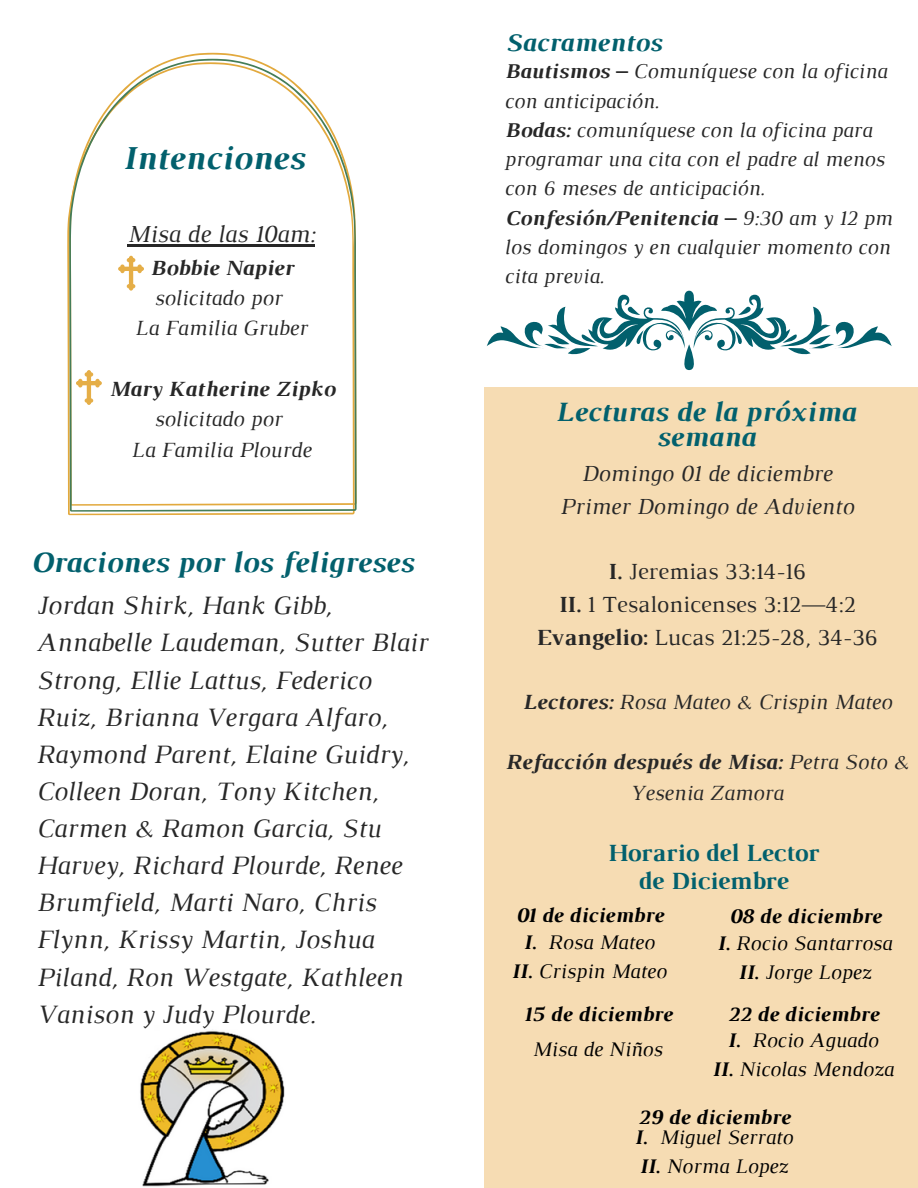
<style>
.page{position:relative;width:918px;height:1188px;background:#fff}
.page>*{position:absolute;margin:0;border:0;box-sizing:border-box;transform-origin:0 0}
.t1{font:italic 700 34.05px "Luthier";color:#02606d}
.t2{font:italic 700 30px "Luthier";color:#02606d}
.t3{font:italic 700 28.5px/24.8px "Luthier";color:#02606d;text-align:center}
.t4{font:italic 27px/37.2px "Luthier";color:#272727}
.t5{font:italic 700 26.4px "Luthier";color:#02606d}
.t6{font:700 25.2px/28.2px "Luthier";color:#02606d;text-align:center}
.t7{font:italic 24.9px "Luthier";color:#272727}
.t8{font:23.55px/32.7px "Luthier";color:#272727;text-align:center}
.t9{font:italic 23.4px/32.7px "Luthier";color:#272727;text-align:center}
.t10{font:italic 22.05px "Luthier";color:#272727}
.t11{font:italic 700 22.05px/30.3px "Luthier";color:#272727;text-align:center}
.t12{font:italic 21.45px/29.2px "Luthier";color:#272727}
.t13{font:italic 21.15px "Luthier";color:#000}
.t14{font:italic 700 21.15px "Luthier";color:#000}
.s1{font-weight:700}
.s2{font-weight:400}
</style>
<div class="page">
<img style="left:140px;top:1031px;width:145px;height:156px">
<div style="left:484px;top:387px;width:434px;height:801px;background:#f6dcb3"></div>
<svg style="left:487px;top:291px;width:405px;height:79px"></svg>
<svg style="left:69px;top:59px;width:287px;height:452px"></svg>
<hr style="left:127px;top:244px;width:188px;height:2px;background:#272727">
<svg style="left:76px;top:370px;width:26px;height:35px"></svg>
<svg style="left:118px;top:256px;width:26px;height:35px"></svg>
<p class="t1" style="left:121px;top:145px;width:183px">Intenciones</p>
<h3 class="t7" style="left:127px;top:225px;width:189px">Misa de las 10am:</h3>
<p class="t11" style="left:150px;top:254px;width:144px">Bobbie Napier</p>
<p class="t10" style="left:154px;top:290px;width:129px">solicitado por</p>
<h3 class="t10" style="left:135px;top:320px;width:174px">La Familia Gruber</h3>
<p class="t11" style="left:108px;top:375px;width:227px">Mary Katherine Zipko</p>
<p class="t10" style="left:154px;top:411px;width:129px">solicitado por</p>
<p class="t10" style="left:131px;top:442px;width:182px">La Familia Plourde</p>
<p class="t2" style="left:29px;top:552px;width:385px">Oraciones por los feligreses</p>
<p class="t4" style="left:36px;top:589px;width:393px">Jordan Shirk, Hank Gibb,<br>Annabelle Laudeman, Sutter Blair<br>Strong, Ellie Lattus, Federico<br>Ruiz, Brianna Vergara Alfaro,<br>Raymond Parent, Elaine Guidry,<br>Colleen Doran, Tony Kitchen,<br>Carmen &amp; Ramon Garcia, Stu<br>Harvey, Richard Plourde, Renee<br>Brumfield, Marti Naro, Chris<br>Flynn, Krissy Martin, Joshua<br>Piland, Ron Westgate, Kathleen<br>Vanison y Judy Plourde.</p>
<p class="t5" style="left:504px;top:33px;width:158px">Sacramentos</p>
<p class="t12" style="left:504px;top:58px;width:384px"><span class="s1">Bautismos –</span> Comuníquese con la oficina con anticipación.</p>
<p class="t12" style="left:504px;top:117px;width:382px"><span class="s1">Bodas:</span> comuníquese con la oficina para programar una cita con el padre al menos con 6 meses de anticipación.</p>
<p class="t12" style="left:504px;top:205px;width:389px;text-align:justify"><span class="s1">Confesión/Penitencia –</span> 9:30 am y 12 pm los domingos y en cualquier momento con cita previa.</p>
<h1 class="t3" style="left:555px;top:402px;width:301px">Lecturas de la próxima semana</h1>
<p class="t9" style="left:560px;top:459px;width:295px">Domingo 01 de diciembre<br>Primer Domingo de Adviento</p>
<p class="t8" style="left:536px;top:557px;width:344px"><span class="s1">I.</span> Jeremias 33:14-16<br><span class="s1">II.</span> 1 Tesalonicenses 3:12—4:2<br><span class="s1">Evangelio:</span> Lucas 21:25-28, 34-36</p>
<p class="t10" style="left:522px;top:693px;width:372px"><span class="s1">Lectores:</span> Rosa Mateo &amp; Crispin Mateo</p>
<p class="t11" style="left:505px;top:749px;width:405px">Refacción después de Misa: <span class="s2">Petra Soto &amp;<br>Yesenia Zamora</span></p>
<p class="t6" style="left:607px;top:841px;width:213px">Horario del Lector de Diciembre</p>
<p class="t14" style="left:514px;top:908px;width:150px">01 de diciembre</p>
<h2 class="t13" style="left:523px;top:934px;width:133px"><span class="s1">I.</span> Rosa Mateo</h2>
<h2 class="t13" style="left:511px;top:964px;width:157px"><span class="s1">II.</span> Crispin Mateo</h2>
<p class="t14" style="left:523px;top:1006px;width:150px">15 de diciembre</p>
<p class="t13" style="left:532px;top:1042px;width:132px">Misa de Niños</p>
<p class="t14" style="left:728px;top:908px;width:154px">08 de diciembre</p>
<p class="t13" style="left:716px;top:935px;width:177px"><span class="s1">I.</span> Rocio Santarrosa</p>
<h2 class="t13" style="left:737px;top:964px;width:135px"><span class="s1">II.</span> Jorge Lopez</h2>
<p class="t14" style="left:727px;top:1006px;width:153px">22 de diciembre</p>
<h2 class="t13" style="left:726px;top:1032px;width:153px"><span class="s1">I.</span> Rocio Aguado</h2>
<h3 class="t13" style="left:711px;top:1062px;width:184px"><span class="s1">II.</span> Nicolas Mendoza</h3>
<p class="t14" style="left:637px;top:1110px;width:154px">29 de diciembre</p>
<p class="t13" style="left:633px;top:1129px;width:161px"><span class="s1">I.</span> Miguel Serrato</p>
<p class="t13" style="left:638px;top:1159px;width:151px"><span class="s1">II.</span> Norma Lopez</p>
</div>
